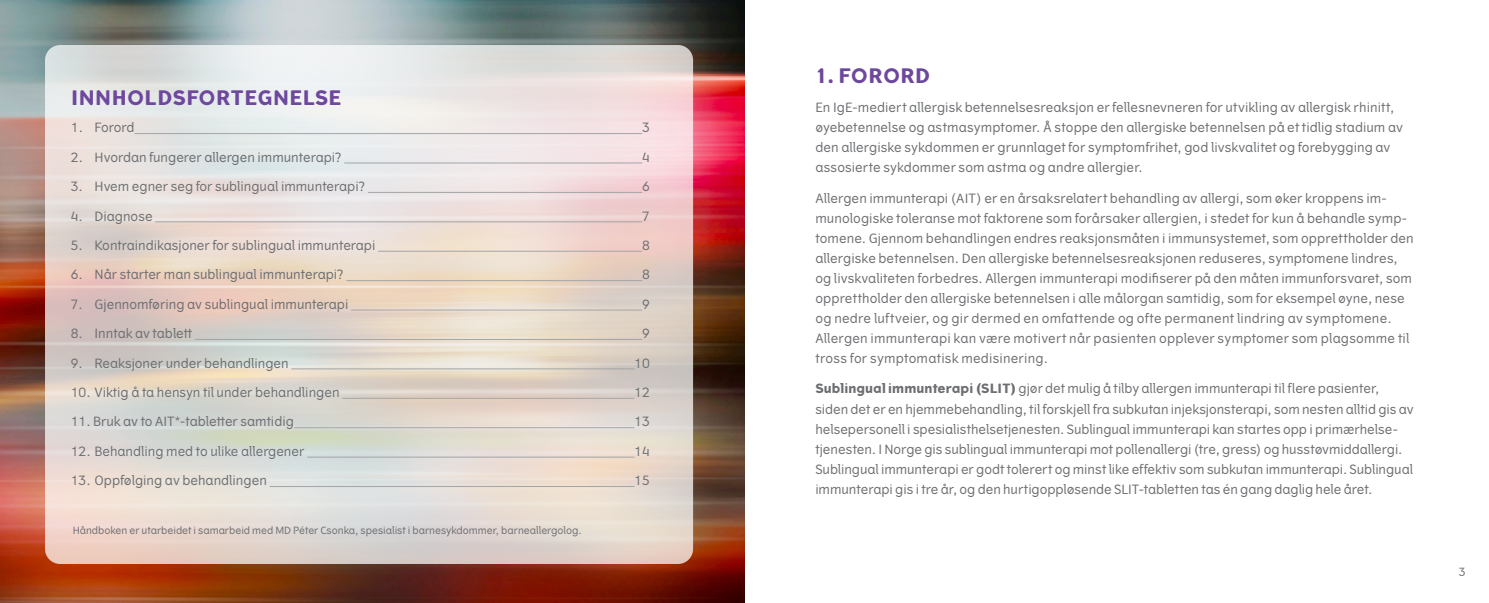
<style>
.page{position:relative;width:1489px;height:603px;background:#fff}
.page>*{position:absolute;margin:0;border:0;box-sizing:border-box;transform-origin:0 0}
.t1{font:700 20px "Vertigo";letter-spacing:.02em;color:#6e489d}
.t2{font:12.75px/20px "Vertigo";letter-spacing:.005em;color:#6d6e71}
.t3{font:11.25px "Vertigo";color:#6d6e71}
.t4{font:10px "Vertigo";color:#6d6e71}
.s1{font-weight:700}
</style>
<div class="page">
<img style="left:0;top:0;width:744px;height:602px">
<svg style="left:45px;top:45px;width:648px;height:518px;background:#e4dbd4"></svg>
<hr style="left:134px;top:133px;width:508px;height:1px;background:#a3a5a8">
<hr style="left:344px;top:163px;width:298px;height:1px;background:#a3a5a8">
<hr style="left:368px;top:192px;width:274px;height:1px;background:#a3a5a8">
<hr style="left:155px;top:221px;width:487px;height:1px;background:#a3a5a8">
<hr style="left:378px;top:251px;width:264px;height:1px;background:#a3a5a8">
<hr style="left:346px;top:280px;width:296px;height:1px;background:#a3a5a8">
<hr style="left:351px;top:309px;width:291px;height:1px;background:#a3a5a8">
<hr style="left:195px;top:339px;width:447px;height:1px;background:#a3a5a8">
<hr style="left:291px;top:368px;width:343px;height:1px;background:#a3a5a8">
<hr style="left:342px;top:398px;width:292px;height:1px;background:#a3a5a8">
<hr style="left:294px;top:427px;width:340px;height:1px;background:#a3a5a8">
<hr style="left:307px;top:456px;width:327px;height:1px;background:#a3a5a8">
<hr style="left:269px;top:486px;width:365px;height:1px;background:#a3a5a8">
<h1 class="t1" style="left:71px;top:85px;width:271px">INNHOLDSFORTEGNELSE</h1>
<p class="t2" style="left:71px;top:118px;width:65px">1. Forord</p>
<p class="t2" style="left:642px;top:118px;width:9px">3</p>
<p class="t2" style="left:71px;top:147px;width:272px">2. Hvordan fungerer allergen immunterapi?</p>
<p class="t2" style="left:642px;top:147px;width:9px">4</p>
<p class="t2" style="left:71px;top:176px;width:296px">3. Hvem egner seg for sublingual immunterapi?</p>
<p class="t2" style="left:642px;top:176px;width:9px">6</p>
<p class="t2" style="left:71px;top:206px;width:83px">4. Diagnose</p>
<p class="t2" style="left:642px;top:206px;width:9px">7</p>
<p class="t2" style="left:71px;top:235px;width:306px">5. Kontraindikasjoner for sublingual immunterapi</p>
<p class="t2" style="left:642px;top:235px;width:9px">8</p>
<p class="t2" style="left:71px;top:265px;width:274px">6. Når starter man sublingual immunterapi?</p>
<p class="t2" style="left:642px;top:265px;width:9px">8</p>
<p class="t2" style="left:71px;top:294px;width:279px">7. Gjennomføring av sublingual immunterapi</p>
<p class="t2" style="left:642px;top:294px;width:9px">9</p>
<p class="t2" style="left:71px;top:323px;width:123px">8. Inntak av tablett</p>
<p class="t2" style="left:642px;top:323px;width:9px">9</p>
<p class="t2" style="left:71px;top:353px;width:219px">9. Reaksjoner under behandlingen</p>
<p class="t2" style="left:634px;top:353px;width:17px">10</p>
<p class="t2" style="left:71px;top:382px;width:270px">10. Viktig å ta hensyn til under behandlingen</p>
<p class="t2" style="left:634px;top:382px;width:17px">12</p>
<p class="t2" style="left:71px;top:411px;width:225px">11. Bruk av to AIT*-tabletter samtidig</p>
<p class="t2" style="left:634px;top:411px;width:17px">13</p>
<p class="t2" style="left:71px;top:441px;width:235px">12. Behandling med to ulike allergener</p>
<p class="t2" style="left:634px;top:441px;width:17px">14</p>
<p class="t2" style="left:71px;top:470px;width:198px">13. Oppfølging av behandlingen</p>
<p class="t2" style="left:634px;top:470px;width:17px">15</p>
<p class="t4" style="left:73px;top:524px;width:510px">Håndboken er utarbeidet i samarbeid med MD Péter Csonka, spesialist i barnesykdommer, barneallergolog.</p>
<h1 class="t1" style="left:815px;top:64px;width:116px">1. FORORD</h1>
<p class="t2" style="left:815px;top:97px;width:589px">En IgE-mediert allergisk betennelsesreaksjon er fellesnevneren for utvikling av allergisk rhinitt, øyebetennelse og astmasymptomer. Å stoppe den allergiske betennelsen på et tidlig stadium av den allergiske sykdommen er grunnlaget for symptomfrihet, god livskvalitet og forebygging av assosierte sykdommer som astma og andre allergier.</p>
<p class="t2" style="left:815px;top:188px;width:600px">Allergen immunterapi (AIT) er en årsaksrelatert behandling av allergi, som øker kroppens im&shy;munologiske toleranse mot faktorene som forårsaker allergien, i stedet for kun å behandle symp&shy;tomene. Gjennom behandlingen endres reaksjonsmåten i immunsystemet, som opprettholder den allergiske betennelsen. Den allergiske betennelsesreaksjonen reduseres, symptomene lindres, og livskvaliteten forbedres. Allergen immunterapi modifiserer på den måten immunforsvaret, som opprettholder den allergiske betennelsen i alle målorgan samtidig, som for eksempel øyne, nese og nedre luftveier, og gir dermed en omfattende og ofte permanent lindring av symptomene.<br>Allergen immunterapi kan være motivert når pasienten opplever symptomer som plagsomme til tross for symptomatisk medisinering.</p>
<p class="t2" style="left:815px;top:379px;width:600px"><span class="s1">Sublingual immunterapi (SLIT)</span> gjør det mulig å tilby allergen immunterapi til flere pasienter, siden det er en hjemmebehandling, til forskjell fra subkutan injeksjonsterapi, som nesten alltid gis av helsepersonell i spesialisthelsetjenesten. Sublingual immunterapi kan startes opp i primærhelse&shy;tjenesten. I Norge gis sublingual immunterapi mot pollenallergi (tre, gress) og husstøvmiddallergi.<br>Sublingual immunterapi er godt tolerert og minst like effektiv som subkutan immunterapi. Sublingual immunterapi gis i tre år, og den hurtigoppløsende SLIT-tabletten tas én gang daglig hele året.</p>
<p class="t3" style="left:1458px;top:564px;width:8px">3</p>
</div>
